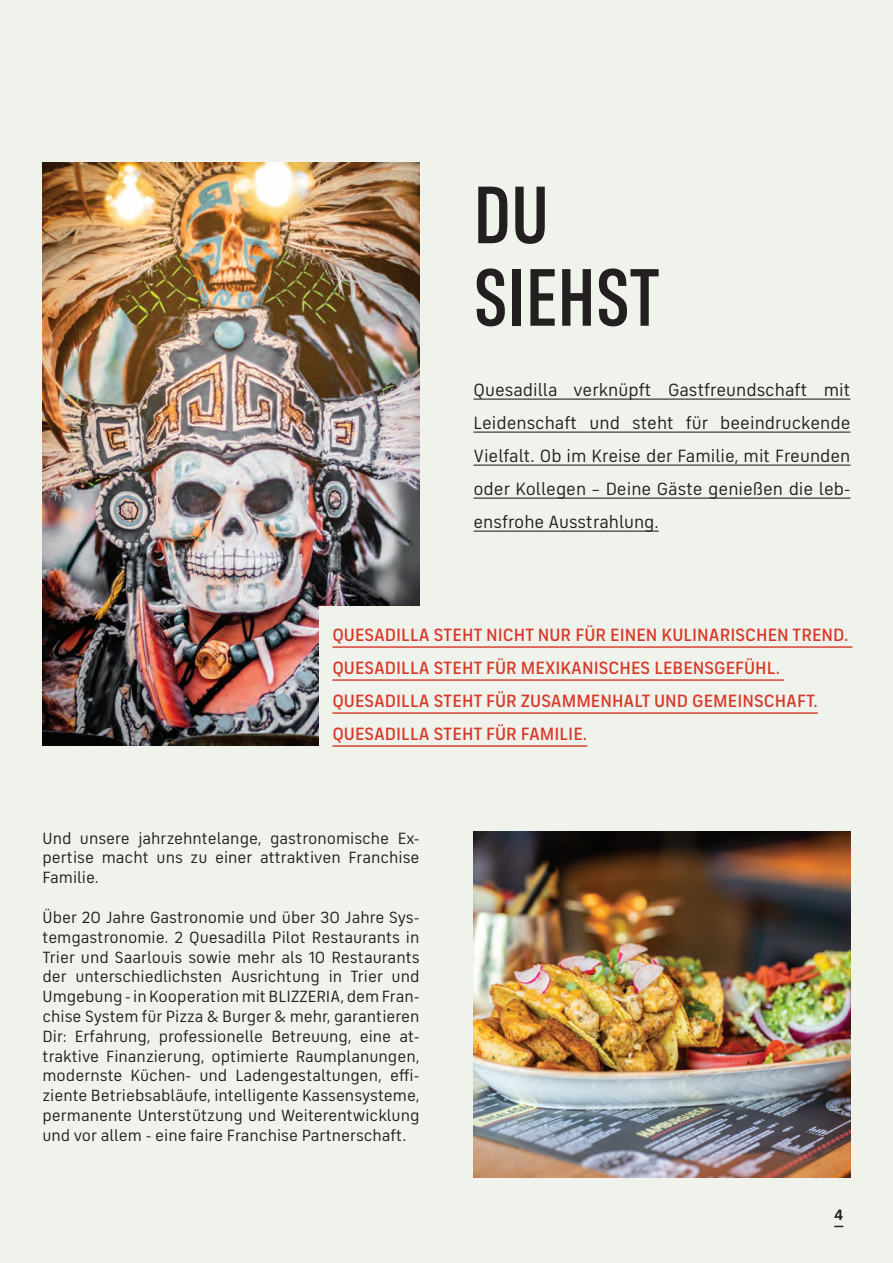
<style>
.page{position:relative;width:893px;height:1263px;background:#f0f2ec}
.page>*{position:absolute;margin:0;border:0;box-sizing:border-box;transform-origin:0 0}
.t1{font:500 82.5px/82.5px "FS Industrie Cd";color:#231f20}
.t2{font:18px/33px "FS Industrie";color:#231f20;text-align:justify}
.t3{font:500 18px/33px "FS Industrie";color:#d73827}
.t4{font:16.5px/19.8px "FS Industrie";color:#231f20;text-align:justify}
.t5{font:700 15px "FS Industrie";color:#231f20}
</style>
<div class="page">
<img style="left:43px;top:162px;width:376px;height:584px">
<img style="left:473px;top:831px;width:377px;height:347px">
<hr style="left:473px;top:399px;width:377px;height:1px;background:#231f20">
<hr style="left:473px;top:432px;width:377px;height:1px;background:#231f20">
<hr style="left:473px;top:465px;width:377px;height:1px;background:#231f20">
<hr style="left:473px;top:498px;width:377px;height:1px;background:#231f20">
<hr style="left:473px;top:531px;width:186px;height:1px;background:#231f20">
<div style="left:319px;top:606px;width:574px;height:155px;background:#f0f2ec"></div>
<hr style="left:332px;top:646px;width:520px;height:2px;background:#d73827">
<hr style="left:332px;top:679px;width:452px;height:2px;background:#d73827">
<hr style="left:332px;top:712px;width:486px;height:2px;background:#d73827">
<hr style="left:332px;top:745px;width:255px;height:2px;background:#d73827">
<h1 class="t1" style="left:473px;top:174px;width:189px">DU<br>SIEHST</h1>
<p class="t2" style="left:473px;top:374px;width:378px">Quesadilla verknüpft Gastfreundschaft mit Leidenschaft und steht für beeindruckende Vielfalt. Ob im Kreise der Familie, mit Freunden oder Kollegen – Deine Gäste genießen die leb&shy;ensfrohe Ausstrahlung.</p>
<p class="t3" style="left:332px;top:618px;width:517px">QUESADILLA STEHT NICHT NUR FÜR EINEN KULINARISCHEN TREND.<br>QUESADILLA STEHT FÜR MEXIKANISCHES LEBENSGEFÜHL.<br>QUESADILLA STEHT FÜR ZUSAMMENHALT UND GEMEINSCHAFT.<br>QUESADILLA STEHT FÜR FAMILIE.</p>
<p class="t4" style="left:43px;top:828px;width:378px">Und unsere jahrzehntelange, gastronomische Ex&shy;pertise macht uns zu einer attraktiven Franchise Familie.</p>
<p class="t4" style="left:43px;top:907px;width:378px">Über 20 Jahre Gastronomie und über 30 Jahre Sys&shy;temgastronomie. 2 Quesadilla Pilot Restaurants in Trier und Saarlouis sowie mehr als 10 Restaurants der unterschiedlichsten Ausrichtung in Trier und Umgebung - in Kooperation mit BLIZZERIA, dem Fran&shy;chise System für Pizza &amp; Burger &amp; mehr, garantieren Dir: Erfahrung, professionelle Betreuung, eine at&shy;traktive Finanzierung, optimierte Raumplanungen, modernste Küchen- und Ladengestaltungen, effi&shy;ziente Betriebsabläufe, intelligente Kassensysteme, permanente Unterstützung und Weiterentwicklung und vor allem - eine faire Franchise Partnerschaft.</p>
<p class="t5" style="left:834px;top:1206px;width:11px">4</p>
</div>
